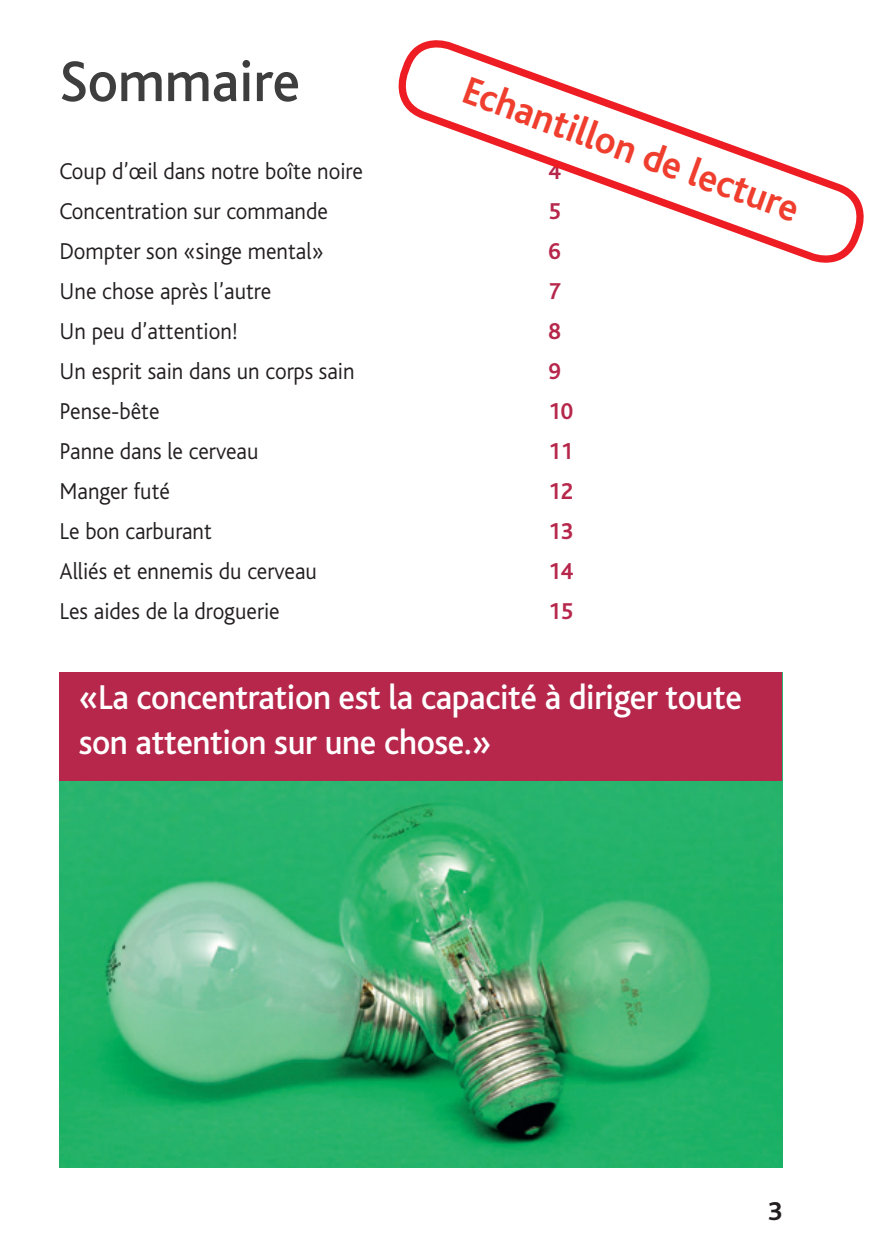
<style>
.page{position:relative;width:893px;height:1259px;background:#fff}
.page>*{position:absolute;margin:0;border:0;box-sizing:border-box;transform-origin:0 0}
.t1{font:500 60px "Bliss";color:#3e3e3f;scale:.95 1}
.t2{font:700 40.5px "Bliss";color:#ef3e2e;scale:.95 1}
.t3{font:500 36px/45px "Bliss";letter-spacing:-.01em;color:#fff;scale:.95 1}
.t4{font:700 27px "Bliss";color:#231f20}
.t5{font:300 24px "Bliss";color:#231f20;scale:.95 1}
.t6{font:700 24px "Bliss";color:#b6274b;scale:.95 1}
</style>
<div class="page">
<img style="left:60px;top:781px;width:722px;height:386px">
<div style="left:60px;top:672px;width:722px;height:109px;background:#b6274b"></div>
<svg style="left:398px;top:40px;width:466px;height:223px"></svg>
<h1 class="t1" style="left:60px;top:50px;width:255px">Sommaire</h1>
<h2 class="t2" style="left:472px;top:69px;width:375px;rotate:20deg">Echantillon de lecture</h2>
<p class="t5" style="left:60px;top:158px;width:321px">Coup d’œil dans notre boîte noire</p>
<p class="t6" style="left:549px;top:158px;width:15px">4</p>
<p class="t5" style="left:60px;top:198px;width:284px">Concentration sur commande</p>
<p class="t6" style="left:549px;top:198px;width:15px">5</p>
<p class="t5" style="left:60px;top:238px;width:280px">Dompter son «singe mental»</p>
<p class="t6" style="left:549px;top:238px;width:15px">6</p>
<p class="t5" style="left:60px;top:278px;width:225px">Une chose après l’autre</p>
<p class="t6" style="left:549px;top:278px;width:15px">7</p>
<p class="t5" style="left:60px;top:318px;width:190px">Un peu d’attention!</p>
<p class="t6" style="left:549px;top:318px;width:15px">8</p>
<p class="t5" style="left:60px;top:358px;width:312px">Un esprit sain dans un corps sain</p>
<p class="t6" style="left:549px;top:358px;width:15px">9</p>
<p class="t5" style="left:60px;top:398px;width:107px">Pense-bête</p>
<p class="t6" style="left:549px;top:398px;width:28px">10</p>
<p class="t5" style="left:60px;top:438px;width:211px">Panne dans le cerveau</p>
<p class="t6" style="left:549px;top:438px;width:28px">11</p>
<p class="t5" style="left:60px;top:478px;width:118px">Manger futé</p>
<p class="t6" style="left:549px;top:478px;width:28px">12</p>
<p class="t5" style="left:60px;top:518px;width:162px">Le bon carburant</p>
<p class="t6" style="left:549px;top:518px;width:28px">13</p>
<p class="t5" style="left:60px;top:558px;width:273px">Alliés et ennemis du cerveau</p>
<p class="t6" style="left:549px;top:558px;width:28px">14</p>
<p class="t5" style="left:60px;top:598px;width:233px">Les aides de la droguerie</p>
<p class="t6" style="left:549px;top:598px;width:28px">15</p>
<h3 class="t3" style="left:79px;top:675px;width:700px">«La concentration est la capacité à diriger toute son attention sur une chose.»</h3>
<p class="t4" style="left:768px;top:1197px;width:16px">3</p>
</div>
